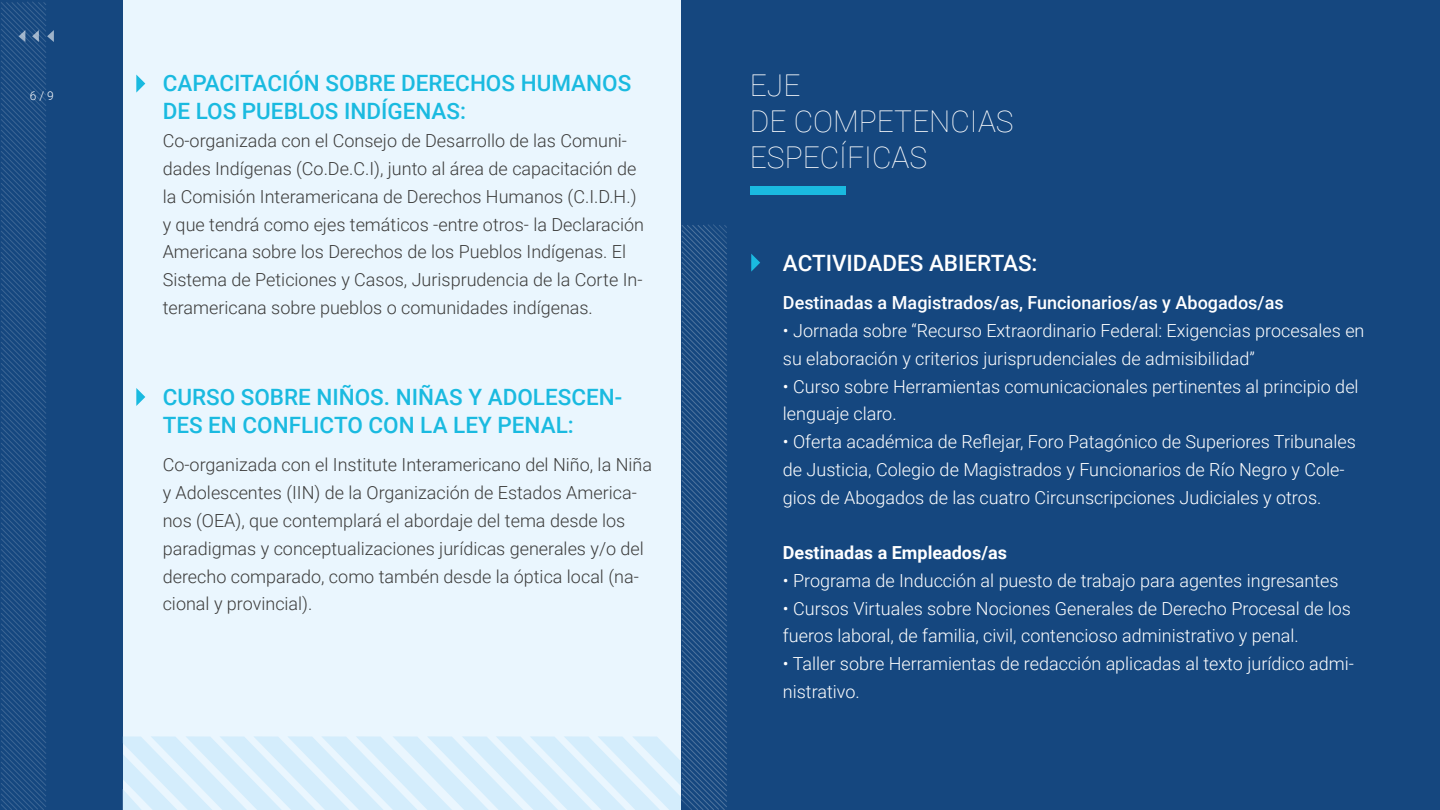
<style>
.page{position:relative;width:1440px;height:810px;background:#fff}
.page>*{position:absolute;margin:0;border:0;box-sizing:border-box;transform-origin:0 0}
.t1{font:100 30px/36px "Roboto";color:#fff}
.t2{font:500 22.5px/27.8px "Roboto";color:#1abae0}
.t3{font:500 22.5px "Roboto";color:#fff}
.t4{font:300 18px/27.8px "Roboto";color:#fff}
.t5{font:300 18px/27.8px "Roboto";color:#3c3c3b}
.t6{font:500 18px "Roboto";color:#fff}
.t7{font:700 18px "Roboto";color:#fff}
.t8{font:300 12px "Roboto";color:#fff}
</style>
<div class="page">
<div style="left:0;top:0;width:1439px;height:810px;background:#15477f"></div>
<div style="left:123px;top:0;width:558px;height:810px;background:#eaf6fe"></div>
<svg style="left:136px;top:75px;width:9px;height:18px"></svg>
<div style="left:750px;top:186px;width:96px;height:8px;background:#1abae0"></div>
<svg style="left:751px;top:254px;width:9px;height:18px"></svg>
<svg style="left:123px;top:224px;width:604px;height:586px"></svg>
<svg style="left:1px;top:1px;width:53px;height:809px"></svg>
<p class="t8" style="left:30px;top:87px;width:25px">6 / 9</p>
<p class="t2" style="left:163px;top:69px;width:470px">CAPACITACIÓN SOBRE DERECHOS HUMANOS<br>DE LOS PUEBLOS INDÍGENAS:</p>
<p class="t5" style="left:163px;top:127px;width:483px">Co-organizada con el Consejo de Desarrollo de las Comuni&shy;dades Indígenas (Co.De.C.I), junto al área de capacitación de la Comisión Interamericana de Derechos Humanos (C.I.D.H.) y que tendrá como ejes temáticos -entre otros- la Declaración Americana sobre los Derechos de los Pueblos Indígenas. El Sistema de Peticiones y Casos, Jurisprudencia de la Corte In&shy;teramericana sobre pueblos o comunidades indígenas.</p>
<p class="t2" style="left:163px;top:382px;width:461px">CURSO SOBRE NIÑOS. NIÑAS Y ADOLESCEN-<br>TES EN CONFLICTO CON LA LEY PENAL:</p>
<p class="t5" style="left:163px;top:451px;width:491px">Co-organizada con el Institute Interamericano del Niño, la Niña y Adolescentes (IIN) de la Organización de Estados America&shy;nos (OEA), que contemplará el abordaje del tema desde los paradigmas y conceptualizaciones jurídicas generales y/o del derecho comparado, como tambén desde la óptica local (na&shy;cional y provincial).</p>
<h1 class="t1" style="left:750px;top:66px;width:265px">EJE<br>DE COMPETENCIAS<br>ESPECÍFICAS</h1>
<p class="t3" style="left:783px;top:247px;width:256px">ACTIVIDADES ABIERTAS:</p>
<p class="t6" style="left:783px;top:290px;width:502px">Destinadas a Magistrados/as, Funcionarios/as y Abogados/as</p>
<p class="t4" style="left:783px;top:316px;width:583px">• Jornada sobre “Recurso Extraordinario Federal: Exigencias procesales en su elaboración y criterios jurisprudenciales de admisibilidad”</p>
<p class="t4" style="left:783px;top:372px;width:577px">• Curso sobre Herramientas comunicacionales pertinentes al principio del lenguaje claro.</p>
<p class="t4" style="left:783px;top:427px;width:575px">• Oferta académica de Reflejar, Foro Patagónico de Superiores Tribunales de Justicia, Colegio de Magistrados y Funcionarios de Río Negro y Cole&shy;gios de Abogados de las cuatro Circunscripciones Judiciales y otros.</p>
<p class="t7" style="left:783px;top:540px;width:226px">Destinadas a Empleados/as</p>
<p class="t4" style="left:783px;top:566px;width:557px">• Programa de Inducción al puesto de trabajo para agentes ingresantes</p>
<p class="t4" style="left:783px;top:594px;width:570px">• Cursos Virtuales sobre Nociones Generales de Derecho Procesal de los fueros laboral, de familia, civil, contencioso administrativo y penal.</p>
<p class="t4" style="left:783px;top:649px;width:573px">• Taller sobre Herramientas de redacción aplicadas al texto jurídico admi&shy;nistrativo.</p>
</div>
